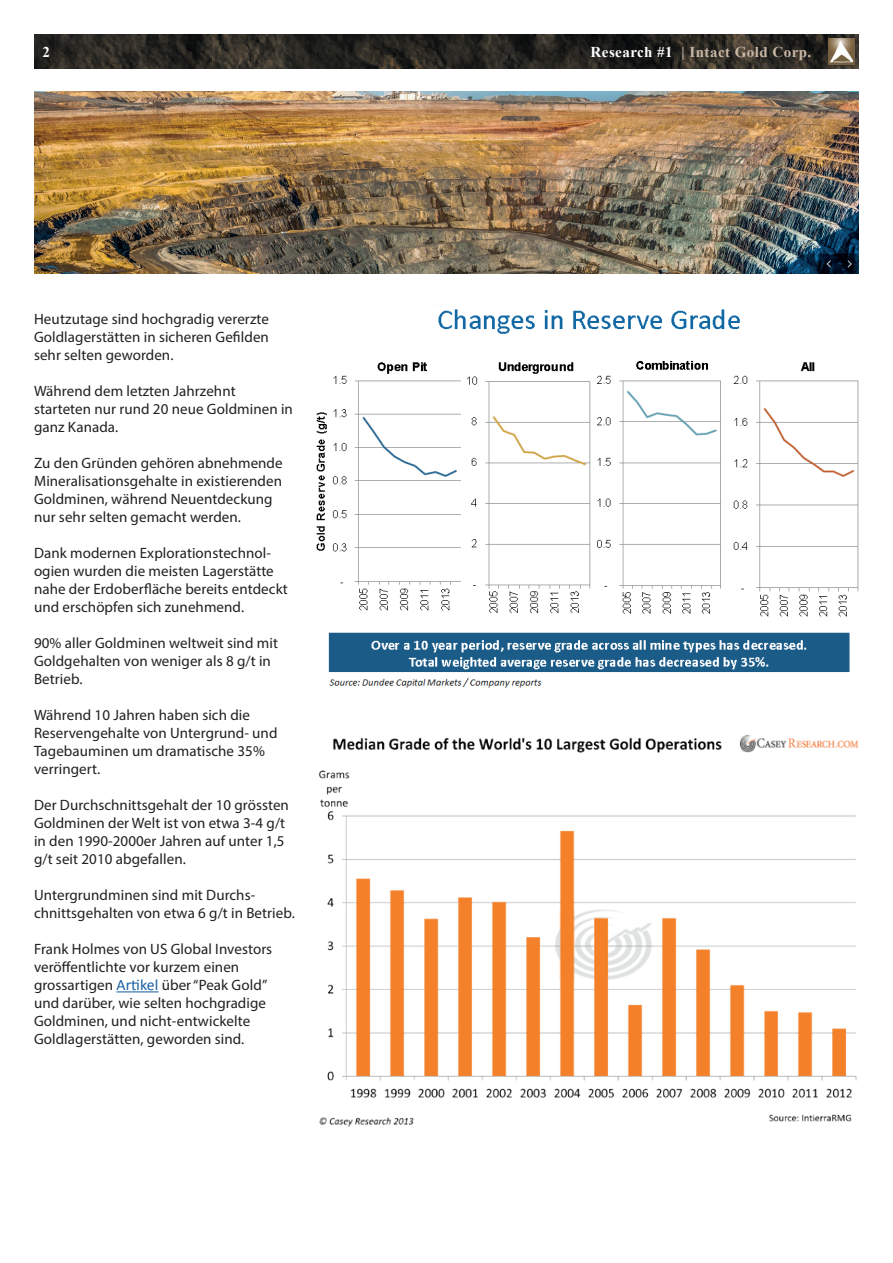
<style>
.page{position:relative;width:893px;height:1263px;background:#fff}
.page>*{position:absolute;margin:0;border:0;box-sizing:border-box;transform-origin:0 0}
.t1{font:15px/18px "Myriad Pro";letter-spacing:.005em;color:#231f20}
.t2{font:700 15px "Times New Roman";letter-spacing:.03em;color:#cab8a7}
.t3{font:700 15px "Times New Roman";color:#fff}
.s1{color:#fff}
.s2{font-family:"Calibri";font-size:15.75px;color:#175d9e}
</style>
<div class="page">
<hr style="left:117px;top:991px;width:41px;height:1px;background:#175d9e">
<img style="left:34px;top:34px;width:825px;height:35px">
<div style="left:827px;top:37px;width:29px;height:31px;background:#231f20;opacity:.65"></div>
<img style="left:828px;top:38px;width:26px;height:27px">
<img style="left:316px;top:309px;width:543px;height:379px">
<img style="left:319px;top:735px;width:540px;height:392px">
<img style="left:34px;top:92px;width:825px;height:182px">
<p class="t3" style="left:43px;top:41px;width:9px">2</p>
<p class="t2" style="left:591px;top:41px;width:222px"><span class="s1">Research #1</span> | Intact Gold Corp.</p>
<p class="t1" style="left:34px;top:310px;width:237px;text-align:justify">Heutzutage sind hochgradig vererzte Goldlagerstätten in sicheren Gefilden sehr selten geworden.</p>
<p class="t1" style="left:34px;top:382px;width:260px">Während dem letzten Jahrzehnt starteten nur rund 20 neue Goldminen in ganz Kanada.</p>
<p class="t1" style="left:34px;top:454px;width:250px">Zu den Gründen gehören abnehmende Mineralisationsgehalte in existierenden Goldminen, während Neuentdeckung nur sehr selten gemacht werden.</p>
<p class="t1" style="left:34px;top:544px;width:255px">Dank modernen Explorationstechnol&shy;ogien wurden die meisten Lagerstätte nahe der Erdoberfläche bereits entdeckt und erschöpfen sich zunehmend.</p>
<p class="t1" style="left:34px;top:634px;width:245px">90% aller Goldminen weltweit sind mit<br>Goldgehalten von weniger als 8 g/t in<br>Betrieb.</p>
<p class="t1" style="left:34px;top:706px;width:245px">Während 10 Jahren haben sich die<br>Reservengehalte von Untergrund- und<br>Tagebauminen um dramatische 35% verringert.</p>
<p class="t1" style="left:34px;top:796px;width:256px">Der Durchschnittsgehalt der 10 grössten Goldminen der Welt ist von etwa 3-4 g/t in den 1990-2000er Jahren auf unter 1,5 g/t seit 2010 abgefallen.</p>
<p class="t1" style="left:34px;top:886px;width:262px">Untergrundminen sind mit Durchs&shy;chnittsgehalten von etwa 6 g/t in Betrieb.</p>
<p class="t1" style="left:34px;top:940px;width:240px">Frank Holmes von US Global Investors veröffentlichte vor kurzem einen grossartigen <span class="s2">Artikel</span> über “Peak Gold” und darüber, wie selten hochgradige Goldminen, und nicht-entwickelte Goldlagerstätten, geworden sind.</p>
</div>
